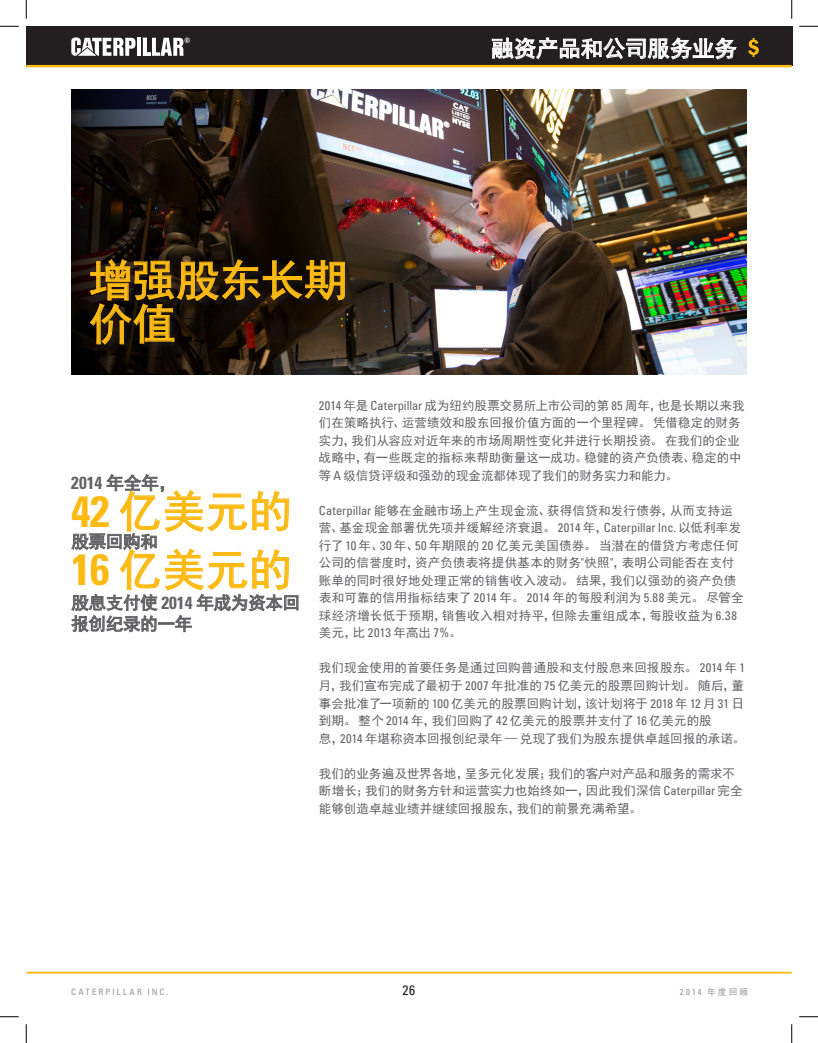
<style>
.page{position:relative;width:818px;height:1043px;background:#fff}
.page>*{position:absolute;margin:0;border:0;box-sizing:border-box;transform-origin:0 0}
.t1{font:43.75px/43.8px "Sim Hei";letter-spacing:-.01em;color:#fcba13}
.t2{font:22.5px "Sim Hei";letter-spacing:-.01em;color:#fff}
.t3{font:17.5px/21px "Sim Hei";letter-spacing:-.015em;color:#636366}
.t4{font:700 condensed 17.5px "Univers LT Std";color:#636366}
.t5{font:condensed 13.75px "Univers LT Std";color:#231f20}
.t6{font:12.5px/17.5px "Sim Hei";letter-spacing:.01em;color:#636366}
.t7{font:condensed 8.75px "Univers LT Std";letter-spacing:.24em;color:#939598}
.s1{font-family:"Sim Hei";font-weight:400;font-stretch:normal}
.s2{font-family:"Univers LT Std";font-weight:700;font-stretch:condensed}
.s3{font-family:"Univers LT Std";font-stretch:condensed}
.s4{font-family:"Sim Hei";font-stretch:normal}
</style>
<div class="page">
<hr style="left:26px;top:971px;width:765px;height:2px;background:#fcba13">
<img style="left:336px;top:89px;width:410px;height:286px">
<div style="left:26px;top:26px;width:766px;height:39px;background:#231f20"></div>
<hr style="left:26px;top:65px;width:765px;height:2px;background:#fcba13">
<svg style="left:492px;top:37px;width:244px;height:22px"></svg>
<svg style="left:748px;top:38px;width:11px;height:19px"></svg>
<svg style="left:71px;top:89px;width:265px;height:286px;background:#1f1711"></svg>
<div style="left:89px;top:259px;width:263px;height:92px;background:#231f20;opacity:.75"></div>
<svg style="left:90px;top:259px;width:255px;height:85px;background:#3d2a0b"></svg>
<svg style="left:71px;top:474px;width:227px;height:158px"></svg>
<hr style="left:137px;top:38px;width:4px;height:18px;background:#fff">
<svg style="left:71px;top:37px;width:64px;height:19px"></svg>
<svg style="left:143px;top:38px;width:47px;height:18px"></svg>
<svg style="left:0;top:25px;width:19px;height:2px"></svg>
<svg style="left:799px;top:25px;width:19px;height:2px"></svg>
<svg style="left:0;top:1016px;width:19px;height:1px"></svg>
<svg style="left:799px;top:1016px;width:19px;height:1px"></svg>
<svg style="left:25px;top:0;width:2px;height:19px"></svg>
<svg style="left:25px;top:1024px;width:2px;height:18px"></svg>
<svg style="left:791px;top:0;width:1px;height:19px"></svg>
<svg style="left:791px;top:1024px;width:1px;height:18px"></svg>
<h1 class="t1" style="left:89px;top:258px;width:260px">增强股东长期价值</h1>
<h2 class="t2" style="left:657px;top:37px;width:91px">章节标题</h2>
<h2 class="t2" style="left:491px;top:37px;width:247px">融资产品和公司服务业务</h2>
<h3 class="t4" style="left:71px;top:472px;width:106px">2014 <span class="s1">年全年，</span></h3>
<h1 class="t1" style="left:71px;top:489px;width:222px"><span class="s2">42</span> 亿美元的</h1>
<h3 class="t3" style="left:71px;top:531px;width:88px">股票回购和</h3>
<h1 class="t1" style="left:71px;top:548px;width:222px"><span class="s2">16</span> 亿美元的</h1>
<h3 class="t3" style="left:71px;top:592px;width:230px">股息支付使 <span class="s2">2014</span> 年成为资本回报创纪录的一年</h3>
<p class="t6" style="left:319px;top:397px;width:427px"><span class="s3">2014</span> 年是 <span class="s3">Caterpillar</span> 成为纽约股票交易所上市公司的第 <span class="s3">85</span> 周年，也是长期以来我们在策略执行、运营绩效和股东回报价值方面的一个里程碑。凭借稳定的财务实力，我们从容应对近年来的市场周期性变化并进行长期投资。在我们的企业战略中，有一些既定的指标来帮助衡量这一成功。稳健的资产负债表、稳定的中等 <span class="s3">A</span> 级信贷评级和强劲的现金流都体现了我们的财务实力和能力。</p>
<p class="t6" style="left:319px;top:502px;width:426px"><span class="s3">Caterpillar</span> 能够在金融市场上产生现金流、获得信贷和发行债券，从而支持运营、基金现金部署优先项并缓解经济衰退。 <span class="s3">2014</span> 年，<span class="s3">Caterpillar Inc.</span> 以低利率发行了 <span class="s3">10</span> 年、<span class="s3">30</span> 年、<span class="s3">50</span> 年期限的 <span class="s3">20</span> 亿美元美国债券。当潜在的借贷方考虑任何公司的信誉度时，资产负债表将提供基本的财务<span class="s3">"</span>快照<span class="s3">"</span>，表明公司能否在支付账单的同时很好地处理正常的销售收入波动。结果，我们以强劲的资产负债表和可靠的信用指标结束了 <span class="s3">2014</span> 年。 <span class="s3">2014</span> 年的每股利润为 <span class="s3">5.88</span> 美元。尽管全球经济增长低于预期，销售收入相对持平，但除去重组成本，每股收益为 <span class="s3">6.38</span>美元，比 <span class="s3">2013</span> 年高出 <span class="s3">7%</span>。</p>
<p class="t6" style="left:319px;top:659px;width:427px">我们现金使用的首要任务是通过回购普通股和支付股息来回报股东。 <span class="s3">2014</span> 年 <span class="s3">1</span>月，我们宣布完成了最初于 <span class="s3">2007</span> 年批准的 <span class="s3">75</span> 亿美元的股票回购计划。随后，董事会批准了一项新的 <span class="s3">100</span> 亿美元的股票回购计划，该计划将于 <span class="s3">2018</span> 年 <span class="s3">12</span> 月 <span class="s3">31</span> 日到期。整个 <span class="s3">2014</span> 年，我们回购了 <span class="s3">42</span> 亿美元的股票并支付了 <span class="s3">16</span> 亿美元的股<br>息，<span class="s3">2014</span> 年堪称资本回报创纪录年 — 兑现了我们为股东提供卓越回报的承诺。</p>
<p class="t6" style="left:319px;top:764px;width:425px">我们的业务遍及世界各地，呈多元化发展；我们的客户对产品和服务的需求不断增长；我们的财务方针和运营实力也始终如一，因此我们深信 <span class="s3">Caterpillar</span> 完全能够创造卓越业绩并继续回报股东，我们的前景充满希望。</p>
<p class="t5" style="left:402px;top:981px;width:14px">26</p>
<p class="t7" style="left:71px;top:986px;width:99px">CATERPILLAR INC.</p>
<p class="t7" style="left:680px;top:986px;width:70px">2014 <span class="s4">年度回顾</span></p>
</div>
